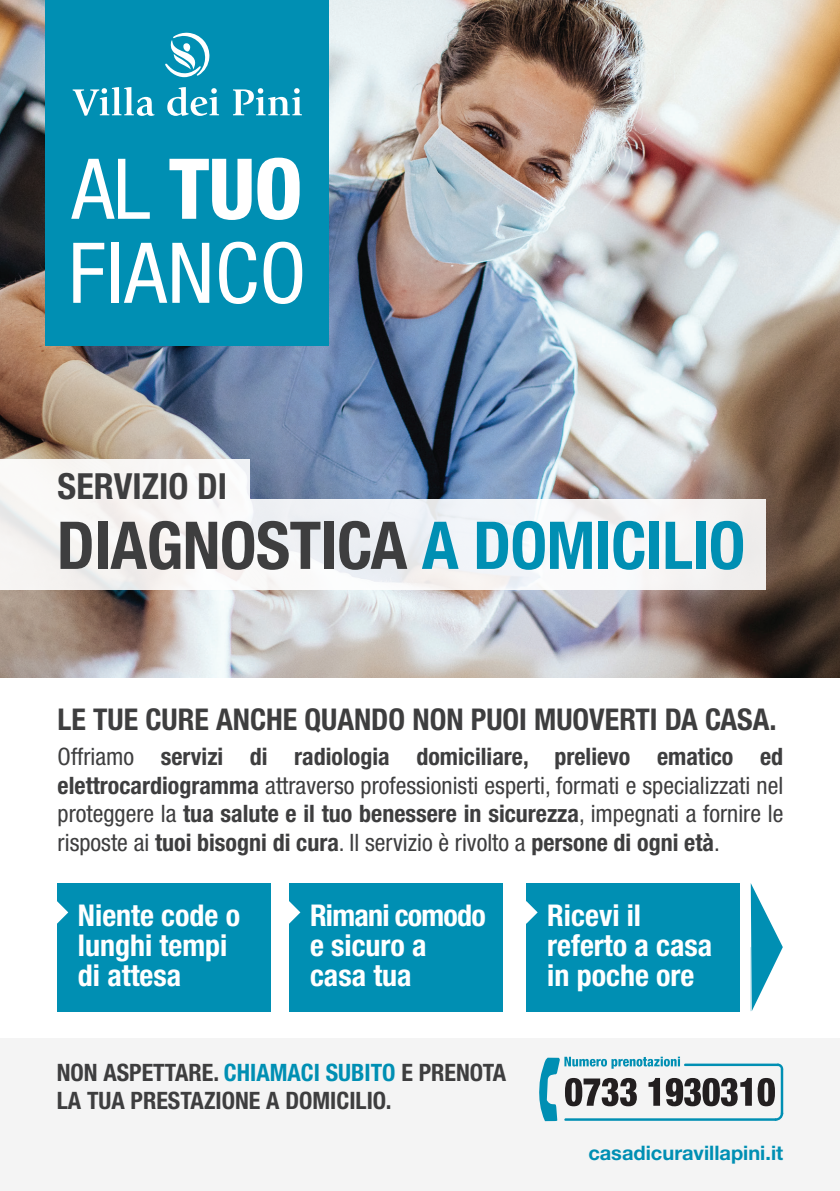
<style>
.page{position:relative;width:840px;height:1191px;background:#fff}
.page>*{position:absolute;margin:0;border:0;box-sizing:border-box;transform-origin:0 0}
.t1{font:condensed 84px/84px "Helvetica Neue LT Std";letter-spacing:.01em;color:#fff}
.t2{font:700 condensed 66px "Helvetica Neue LT Std";letter-spacing:-.01em;color:#3e3e3f}
.t3{font:700 condensed 36px "Helvetica Neue LT Std";color:#3e3e3f}
.t4{font:700 condensed 30px/30px "Helvetica Neue LT Std";color:#fff}
.t5{font:700 condensed 30px "Helvetica Neue LT Std";color:#3e3e3f}
.t6{font:700 condensed 24px/28.8px "Helvetica Neue LT Std";color:#3e3e3f}
.t7{font:700 20px "Helvetica Neue LT Std";color:#008fb3}
.s1{font-weight:800}
.s2{color:#008fb3}
.s3{font-weight:400}
</style>
<div class="page">
<img style="left:0;top:0;width:839px;height:677px">
<div style="left:45px;top:0;width:284px;height:346px;background:#008fb3"></div>
<div style="left:0;top:499px;width:765px;height:91px;background:#f5f4f5"></div>
<div style="left:0;top:459px;width:249px;height:40px;background:#f9f7f6"></div>
<svg style="left:165px;top:33px;width:45px;height:44px"></svg>
<svg style="left:73px;top:87px;width:82px;height:29px"></svg>
<svg style="left:167px;top:87px;width:52px;height:29px"></svg>
<svg style="left:233px;top:88px;width:69px;height:27px"></svg>
<div style="left:0;top:1037px;width:839px;height:154px;background:#f4f4f4"></div>
<svg style="left:539px;top:1056px;width:243px;height:65px"></svg>
<div style="left:57px;top:883px;width:213px;height:128px;background:#008fb3"></div>
<div style="left:289px;top:883px;width:213px;height:128px;background:#008fb3"></div>
<div style="left:526px;top:883px;width:213px;height:128px;background:#008fb3"></div>
<svg style="left:750px;top:883px;width:32px;height:128px"></svg>
<svg style="left:57px;top:901px;width:11px;height:22px"></svg>
<svg style="left:289px;top:901px;width:11px;height:22px"></svg>
<svg style="left:526px;top:901px;width:11px;height:22px"></svg>
<h1 class="t1" style="left:68px;top:146px;width:239px">AL <span class="s1">TUO<br></span>FIANCO</h1>
<h3 class="t3" style="left:58px;top:464px;width:171px">SERVIZIO DI</h3>
<h2 class="t2" style="left:57px;top:505px;width:689px">DIAGNOSTICA <span class="s2">A DOMICILIO</span></h2>
<p class="t5" style="left:58px;top:701px;width:720px">LE TUE CURE ANCHE QUANDO NON PUOI MUOVERTI DA CASA.</p>
<p class="t6" style="left:58px;top:741px;width:726px;text-align:justify"><span class="s3">Offriamo</span> servizi di radiologia domiciliare, prelievo ematico ed elettrocardiogramma <span class="s3">attraverso professionisti esperti, formati e specializzati nel proteggere la</span> tua salute e il tuo benessere in sicurezza<span class="s3">, impegnati a fornire le risposte ai</span> tuoi bisogni di cura<span class="s3">. Il servizio è rivolto a</span> persone di ogni età<span class="s3">.</span></p>
<p class="t4" style="left:78px;top:899px;width:164px">Niente code o lunghi tempi di attesa</p>
<p class="t4" style="left:547px;top:899px;width:166px">Ricevi il referto a casa in poche ore</p>
<p class="t4" style="left:310px;top:899px;width:177px">Rimani comodo e sicuro a casa tua</p>
<p class="t6" style="left:57px;top:1057px;width:451px">NON ASPETTARE. <span class="s2">CHIAMACI SUBITO</span> E PRENOTA<br>LA TUA PRESTAZIONE A DOMICILIO.</p>
<p class="t7" style="left:588px;top:1140px;width:196px">casadicuravillapini.it</p>
</div>
